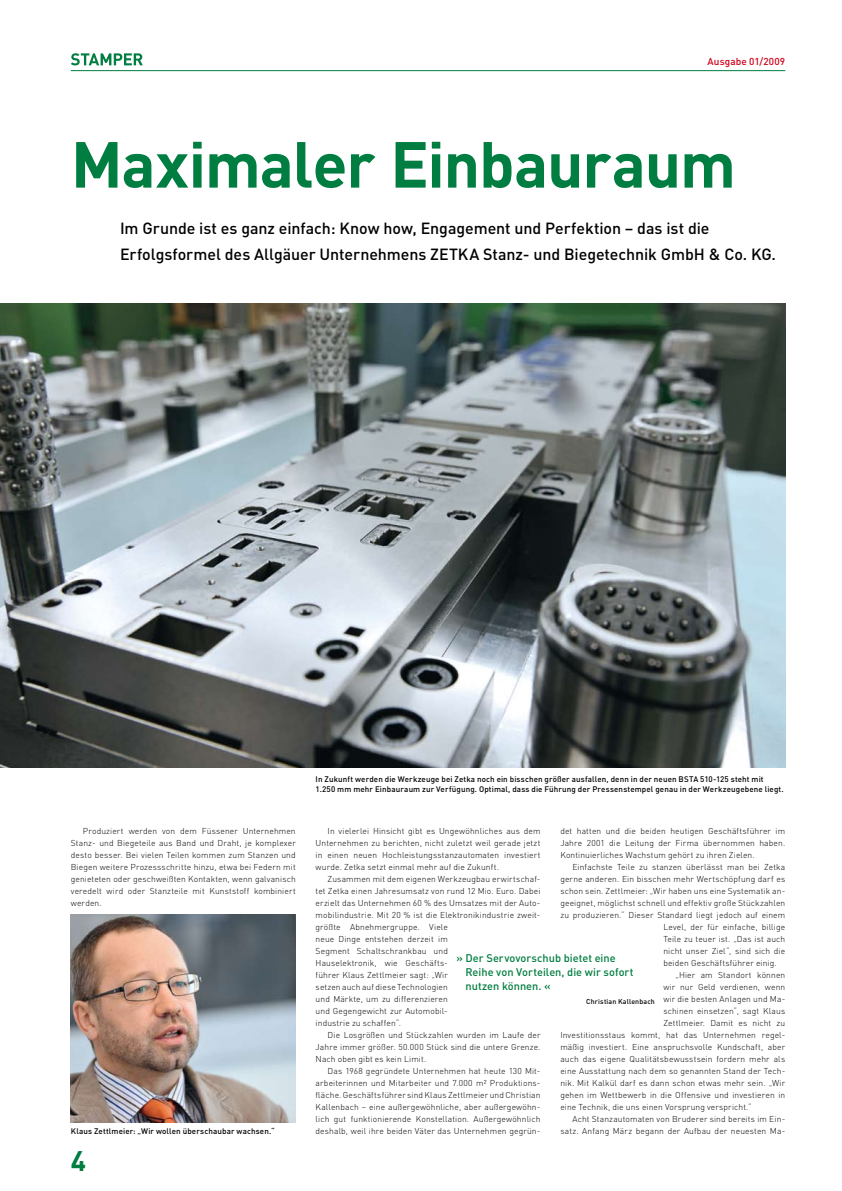
<style>
.page{position:relative;width:842px;height:1191px;background:#fff}
.page>*{position:absolute;margin:0;border:0;box-sizing:border-box;transform-origin:0 0}
.t1{font:700 64px "DIN";letter-spacing:-.02em;color:#007d40}
.t2{font:700 28px "DIN";color:#007d40}
.t3{font:500 16px/26px "DIN";letter-spacing:-.005em;color:#000}
.t4{font:500 11px/14px "DIN";color:#007d40}
.t5{font:500 10px "DIN";letter-spacing:.01em;color:#d10019}
.t6{font:300 8.5px/12px "DIN";letter-spacing:.015em;color:#000;text-align:justify}
.t7{font:500 8px/10px "DIN";letter-spacing:.015em;color:#000}
.t8{font:500 7px "DIN";letter-spacing:.02em;color:#000}
</style>
<div class="page">
<hr style="left:71px;top:70px;width:714px;height:1px;background:#007d40">
<svg style="left:71px;top:53px;width:72px;height:12px"></svg>
<img style="left:0;top:304px;width:785px;height:463px">
<img style="left:71px;top:915px;width:225px;height:207px">
<p class="t5" style="left:707px;top:55px;width:79px">Ausgabe 01/2009</p>
<h1 class="t1" style="left:71px;top:123px;width:667px">Maximaler Einbauraum</h1>
<h3 class="t3" style="left:120px;top:215px;width:657px">Im Grunde ist es ganz einfach: Know how, Engagement und Perfektion – das ist die<br>Erfolgsformel des Allgäuer Unternehmens ZETKA Stanz- und Biegetechnik GmbH &amp; Co. KG.</h3>
<p class="t7" style="left:316px;top:773px;width:470px">In Zukunft werden die Werkzeuge bei Zetka noch ein bisschen größer ausfallen, denn in der neuen BSTA 510-125 steht mit<br>1.250 mm mehr Einbauraum zur Verfügung. Optimal, dass die Führung der Pressenstempel genau in der Werkzeugebene liegt.</p>
<p class="t6" style="left:71px;top:825px;width:226px;text-indent:12px">Produziert werden von dem Füssener Unternehmen Stanz- und Biegeteile aus Band und Draht, je komplexer desto besser. Bei vielen Teilen kommen zum Stanzen und Biegen weitere Prozessschritte hinzu, etwa bei Federn mit genieteten oder geschweißten Kontakten, wenn galvanisch veredelt wird oder Stanzteile mit Kunststoff kombiniert werden.</p>
<p class="t6" style="left:316px;top:825px;width:226px;text-indent:12px">In vielerlei Hinsicht gibt es Ungewöhnliches aus dem Unternehmen zu berichten, nicht zuletzt weil gerade jetzt in einen neuen Hochleistungsstanzautomaten investiert wurde. Zetka setzt einmal mehr auf die Zukunft.</p>
<p class="t6" style="left:560px;top:825px;width:226px">det hatten und die beiden heutigen Geschäftsführer im Jahre 2001 die Leitung der Firma übernommen haben.<br>Kontinuierliches Wachstum gehört zu ihren Zielen.</p>
<p class="t6" style="left:572px;top:861px;width:214px">Einfachste Teile zu stanzen überlässt man bei Zetka</p>
<p class="t6" style="left:560px;top:873px;width:226px">gerne anderen. Ein bisschen mehr Wertschöpfung darf es</p>
<p class="t6" style="left:560px;top:885px;width:226px">schon sein. Zettlmeier: „Wir haben uns eine Systematik an-</p>
<p class="t6" style="left:560px;top:897px;width:226px">geeignet, möglichst schnell und effektiv große Stückzahlen</p>
<p class="t6" style="left:560px;top:909px;width:226px">zu produzieren.“ Dieser Standard liegt jedoch auf einem</p>
<p class="t6" style="left:663px;top:921px;width:123px">Level, der für einfache, billige</p>
<p class="t6" style="left:663px;top:933px;width:123px">Teile zu teuer ist. „Das ist auch</p>
<p class="t6" style="left:663px;top:945px;width:123px">nicht unser Ziel“, sind sich die</p>
<p class="t6" style="left:663px;top:957px;width:115px">beiden Geschäftsführer einig.</p>
<p class="t6" style="left:675px;top:969px;width:111px">„Hier am Standort können</p>
<p class="t6" style="left:663px;top:981px;width:123px">wir nur Geld verdienen, wenn</p>
<p class="t6" style="left:663px;top:993px;width:123px">wir die besten Anlagen und Ma-</p>
<p class="t6" style="left:663px;top:1005px;width:123px">schinen einsetzen“, sagt Klaus</p>
<p class="t6" style="left:663px;top:1017px;width:123px">Zettlmeier. Damit es nicht zu</p>
<p class="t6" style="left:560px;top:1029px;width:226px">Investitionsstaus kommt, hat das Unternehmen regel-</p>
<p class="t6" style="left:560px;top:1041px;width:226px">mäßig investiert. Eine anspruchsvolle Kundschaft, aber</p>
<p class="t6" style="left:560px;top:1053px;width:226px">auch das eigene Qualitätsbewusstsein fordern mehr als</p>
<p class="t6" style="left:560px;top:1065px;width:226px">eine Ausstattung nach dem so genannten Stand der Tech-</p>
<p class="t6" style="left:560px;top:1077px;width:226px">nik. Mit Kalkül darf es dann schon etwas mehr sein. „Wir</p>
<p class="t6" style="left:560px;top:1089px;width:226px">gehen im Wettbewerb in die Offensive und investieren in</p>
<p class="t6" style="left:560px;top:1101px;width:193px">eine Technik, die uns einen Vorsprung verspricht.“</p>
<p class="t6" style="left:572px;top:1113px;width:214px">Acht Stanzautomaten von Bruderer sind bereits im Ein-</p>
<p class="t6" style="left:560px;top:1125px;width:226px">satz. Anfang März begann der Aufbau der neuesten Ma-</p>
<p class="t6" style="left:316px;top:873px;width:226px;text-align:left;text-indent:12px">Zusammen mit dem eigenen Werkzeugbau erwirtschaf&shy;tet Zetka einen Jahresumsatz von rund 12 Mio. Euro. Dabei erzielt das Unternehmen 60 % des Umsatzes mit der Auto&shy;mobilindustrie. Mit 20 % ist die Elektronikindustrie zweit&shy;größte Abnehmergruppe. Viele<br>neue Dinge entstehen derzeit im<br>Segment Schaltschrankbau und<br>Hauselektronik, wie Geschäfts-<br>führer Klaus Zettlmeier sagt: „Wir<br>setzen auch auf diese Technologien<br>und Märkte, um zu differenzieren<br>und Gegengewicht zur Automobil-<br>industrie zu schaffen“.</p>
<p class="t6" style="left:316px;top:1029px;width:226px;text-indent:12px">Die Losgrößen und Stückzahlen wurden im Laufe der Jahre immer größer. 50.000 Stück sind die untere Grenze.<br>Nach oben gibt es kein Limit.</p>
<p class="t6" style="left:316px;top:1065px;width:226px;text-align:left;text-indent:12px">Das 1968 gegründete Unternehmen hat heute 130 Mit&shy;arbeiterinnen und Mitarbeiter und 7.000 m² Produktions&shy;fläche. Geschäftsführer sind Klaus Zettlmeier und Christian Kallenbach – eine außergewöhnliche, aber außergewöhn&shy;lich gut funktionierende Konstellation. Außergewöhnlich deshalb, weil ihre beiden Väter das Unternehmen gegrün-</p>
<p class="t4" style="left:466px;top:950px;width:170px;text-indent:-9px">» Der Servovorschub bietet eine<br>Reihe von Vorteilen, die wir sofort nutzen können. «</p>
<p class="t8" style="left:586px;top:996px;width:70px">Christian Kallenbach</p>
<p class="t7" style="left:71px;top:1126px;width:205px">Klaus Zettlmeier: „Wir wollen überschaubar wachsen.“</p>
<h2 class="t2" style="left:71px;top:1142px;width:17px">4</h2>
</div>
